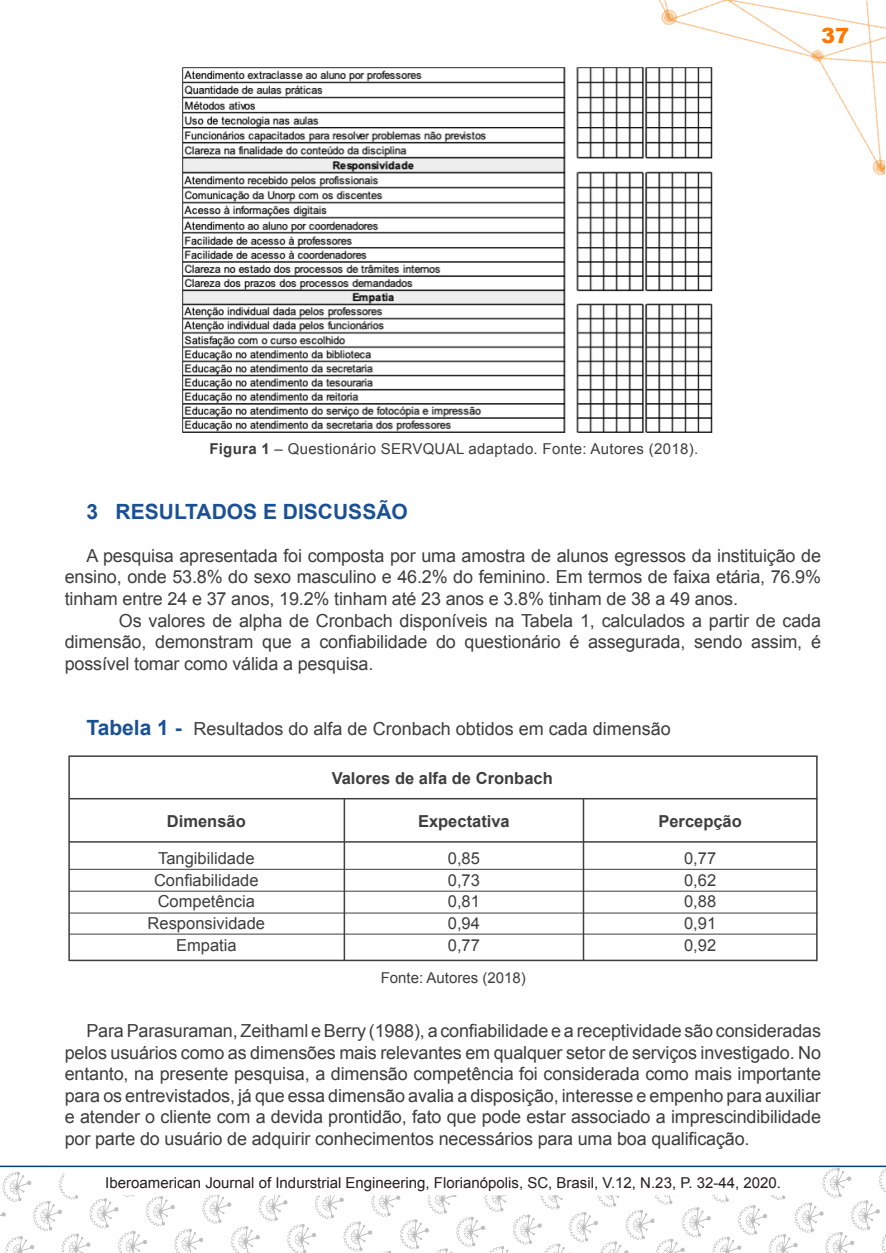
<style>
.page{position:relative;width:886px;height:1253px;background:#fff}
.page>*{position:absolute;margin:0;border:0;box-sizing:border-box;transform-origin:0 0}
.texto{font:700 21px "Arial";color:#1a5195}
.t1{font:900 21px "Arial";color:#f70}
.texto-2{font:18px/21.6px "Arial";letter-spacing:-.01em;color:#3e3e3f;text-align:justify}
.graficos{font:16.5px "Arial";color:#3e3e3f}
.graficos-2{font:700 16.5px "Arial";color:#3e3e3f}
.t2{font:15px "Arial";color:#231f20}
.texto-3{font:15px "Arial";letter-spacing:.02em;color:#3e3e3f}
.graficos-3{font:15px "Arial";color:#3e3e3f}
.s1{font-weight:700}
.s2{font-weight:700;font-size:21px;color:#1a5195}
</style>
<div class="page">
<img style="left:658px;top:0;width:228px;height:176px">
<img style="left:0;top:1167px;width:886px;height:86px">
<div style="left:65px;top:1165px;width:756px;height:30px;background:#fff;border:2px solid #fff"></div>
<hr style="left:0;top:1165px;width:886px;height:2px;background:#003e89">
<img style="left:182px;top:65px;width:535px;height:368px">
<hr style="left:68px;top:755px;width:749px;height:2px;background:#3e3e3f">
<hr style="left:68px;top:756px;width:2px;height:205px;background:#3e3e3f">
<hr style="left:70px;top:959px;width:746px;height:2px;background:#3e3e3f">
<hr style="left:816px;top:756px;width:1px;height:205px;background:#3e3e3f">
<hr style="left:582px;top:799px;width:2px;height:161px;background:#423f45">
<hr style="left:70px;top:798px;width:747px;height:1px;background:#3e3e3f">
<hr style="left:69px;top:869px;width:747px;height:1px;background:#3e3e3f">
<hr style="left:69px;top:891px;width:747px;height:1px;background:#3e3e3f">
<hr style="left:70px;top:913px;width:747px;height:1px;background:#3e3e3f">
<hr style="left:69px;top:934px;width:747px;height:1px;background:#3e3e3f">
<hr style="left:343px;top:799px;width:2px;height:161px;background:#423f45">
<hr style="left:69px;top:841px;width:747px;height:1px;background:#3e3e3f">
<p class="t1" style="left:821px;top:20px;width:30px">37</p>
<p class="texto-3" style="left:209px;top:439px;width:490px"><span class="s1">Figura 1</span> – Questionário SERVQUAL adaptado. Fonte: Autores (2018).</p>
<p class="texto" style="left:86px;top:497px;width:323px">3 RESULTADOS E DISCUSSÃO</p>
<p class="texto-2" style="left:65px;top:545px;width:757px;text-indent:22px">A pesquisa apresentada foi composta por uma amostra de alunos egressos da instituição de ensino, onde 53.8% do sexo masculino e 46.2% do feminino. Em termos de faixa etária, 76.9% tinham entre 24 e 37 anos, 19.2% tinham até 23 anos e 3.8% tinham de 38 a 49 anos.</p>
<p class="texto-2" style="left:65px;top:609px;width:757px;text-indent:54px">Os valores de alpha de Cronbach disponíveis na Tabela 1, calculados a partir de cada dimensão, demonstram que a confiabilidade do questionário é assegurada, sendo assim, é possível tomar como válida a pesquisa.</p>
<p class="texto-2" style="left:86px;top:717px;width:586px"><span class="s2">Tabela 1 -</span> Resultados do alfa de Cronbach obtidos em cada dimensão</p>
<p class="graficos-2" style="left:167px;top:810px;width:80px">Dimensão</p>
<p class="graficos" style="left:158px;top:847px;width:98px">Tangibilidade</p>
<p class="graficos" style="left:154px;top:869px;width:106px">Confiabilidade</p>
<p class="graficos" style="left:158px;top:891px;width:99px">Competência</p>
<p class="graficos" style="left:148px;top:912px;width:119px">Responsividade</p>
<p class="graficos" style="left:176px;top:934px;width:62px">Empatia</p>
<p class="graficos-2" style="left:332px;top:767px;width:222px">Valores de alfa de Cronbach</p>
<p class="graficos-2" style="left:418px;top:810px;width:93px">Expectativa</p>
<p class="graficos" style="left:448px;top:847px;width:34px">0,85</p>
<p class="graficos" style="left:448px;top:869px;width:34px">0,73</p>
<p class="graficos" style="left:448px;top:891px;width:34px">0,81</p>
<p class="graficos" style="left:448px;top:912px;width:34px">0,94</p>
<p class="graficos" style="left:448px;top:934px;width:34px">0,77</p>
<p class="graficos-2" style="left:658px;top:810px;width:85px">Percepção</p>
<p class="graficos" style="left:684px;top:847px;width:34px">0,77</p>
<p class="graficos" style="left:684px;top:869px;width:34px">0,62</p>
<p class="graficos" style="left:684px;top:891px;width:34px">0,88</p>
<p class="graficos" style="left:684px;top:912px;width:34px">0,91</p>
<p class="graficos" style="left:684px;top:934px;width:34px">0,92</p>
<p class="graficos-3" style="left:380px;top:968px;width:147px">Fonte: Autores (2018)</p>
<p class="texto-2" style="left:65px;top:1020px;width:757px;text-indent:22px">Para Parasuraman, Zeithaml e Berry (1988), a confiabilidade e a receptividade são consideradas pelos usuários como as dimensões mais relevantes em qualquer setor de serviços investigado. No entanto, na presente pesquisa, a dimensão competência foi considerada como mais importante para os entrevistados, já que essa dimensão avalia a disposição, interesse e empenho para auxiliar e atender o cliente com a devida prontidão, fato que pode estar associado a imprescindibilidade por parte do usuário de adquirir conhecimentos necessários para uma boa qualificação.</p>
<p class="t2" style="left:105px;top:1173px;width:677px">Iberoamerican Journal of Indurstrial Engineering, Florianópolis, SC, Brasil, V.12, N.23, P. 32-44, 2020.</p>
</div>
